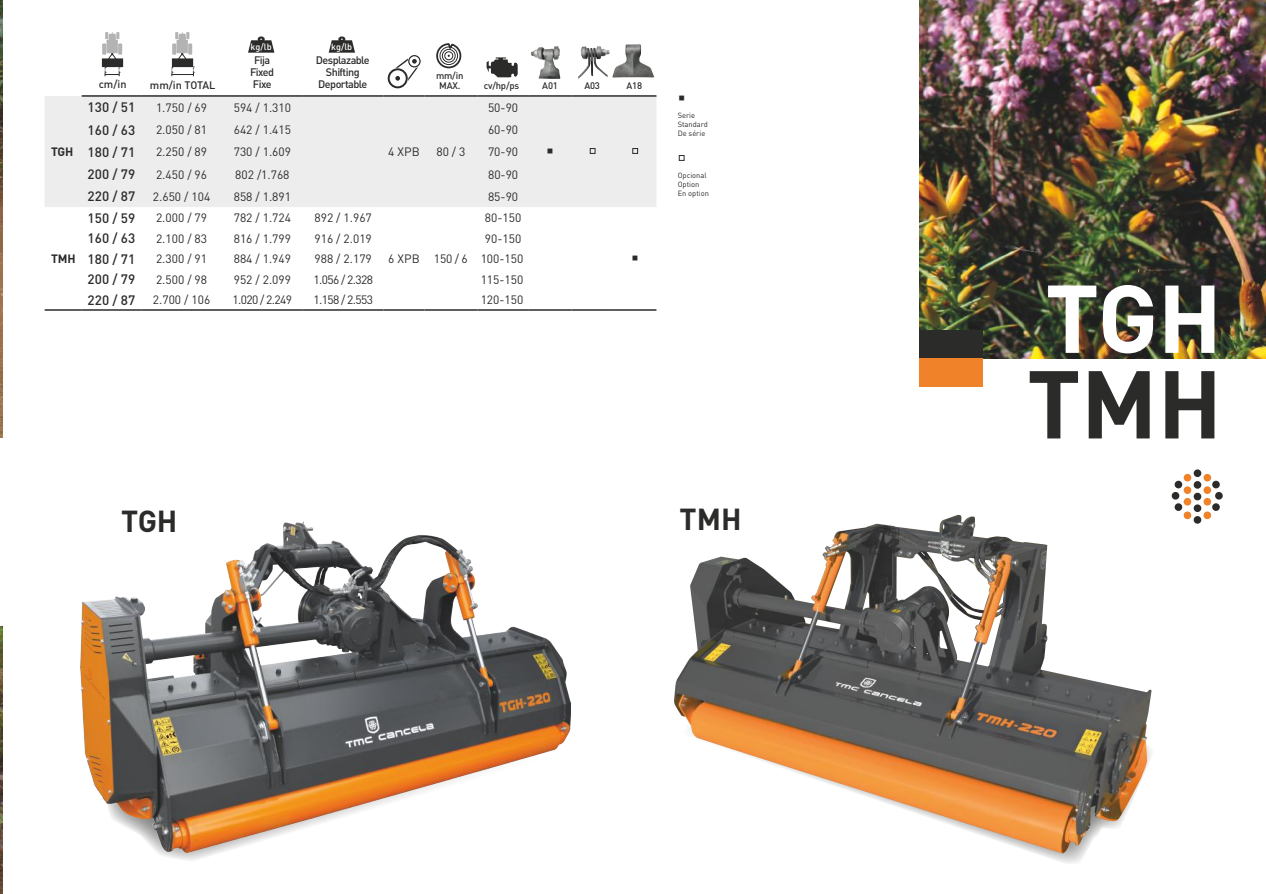
<style>
.page{position:relative;width:1266px;height:894px;background:#fff}
.page>*{position:absolute;margin:0;border:0;box-sizing:border-box;transform-origin:0 0}
.t1{font:700 94.5px "DIN Pro";color:#fff}
.t2{font:700 94.5px "DIN Pro";color:#2b2b2a}
.t3{font:700 30px "DIN Pro";color:#2b2b2a}
.t4{font:900 27px "DIN Pro";color:#2b2b2a}
.t5{font:500 13.5px "DIN Pro";color:#2b2b2a}
.t6{font:12px "DIN Pro";color:#2b2b2a}
.t7{font:700 12px "DIN Pro";color:#2b2b2a}
.t8{font:500 10.8px/12.1px "DIN Pro";letter-spacing:-.05em;color:#2b2b2a;text-align:center}
.t9{font:500 10.8px "DIN Pro";letter-spacing:-.01em;color:#2b2b2a}
.t10{font:500 9.45px/10.5px "DIN Pro";letter-spacing:-.02em;color:#2b2b2a;text-align:center}
.t11{font:500 9px "DIN Pro";letter-spacing:-.005em;color:#fff}
.t12{font:7.5px/9px "DIN Pro";color:#2b2b2a}
</style>
<div class="page">
<img style="left:920px;top:0;width:346px;height:359px">
<div style="left:920px;top:330px;width:63px;height:29px;background:#2b2b2a"></div>
<div style="left:920px;top:359px;width:63px;height:28px;background:#f08329"></div>
<div style="left:1174px;top:480px;width:8px;height:8px;background:#2b2b2a;border-radius:50%"></div>
<div style="left:1183px;top:474px;width:8px;height:7px;background:#f08329;border-radius:50%"></div>
<div style="left:1193px;top:469px;width:8px;height:8px;background:#2b2b2a;border-radius:50%"></div>
<div style="left:1203px;top:474px;width:8px;height:7px;background:#f08329;border-radius:50%"></div>
<div style="left:1212px;top:480px;width:8px;height:8px;background:#2b2b2a;border-radius:50%"></div>
<div style="left:1215px;top:492px;width:7px;height:7px;background:#2b2b2a;border-radius:50%"></div>
<div style="left:1212px;top:503px;width:8px;height:8px;background:#2b2b2a;border-radius:50%"></div>
<div style="left:1174px;top:503px;width:8px;height:8px;background:#2b2b2a;border-radius:50%"></div>
<div style="left:1171px;top:492px;width:8px;height:7px;background:#2b2b2a;border-radius:50%"></div>
<div style="left:1183px;top:486px;width:8px;height:8px;background:#f08329;border-radius:50%"></div>
<div style="left:1193px;top:481px;width:8px;height:7px;background:#2b2b2a;border-radius:50%"></div>
<div style="left:1193px;top:516px;width:8px;height:7px;background:#2b2b2a;border-radius:50%"></div>
<div style="left:1183px;top:498px;width:8px;height:7px;background:#f08329;border-radius:50%"></div>
<div style="left:1193px;top:492px;width:8px;height:8px;background:#2b2b2a;border-radius:50%"></div>
<div style="left:1203px;top:486px;width:8px;height:8px;background:#f08329;border-radius:50%"></div>
<div style="left:1203px;top:498px;width:8px;height:7px;background:#f08329;border-radius:50%"></div>
<div style="left:1183px;top:511px;width:8px;height:8px;background:#f08329;border-radius:50%"></div>
<div style="left:1203px;top:511px;width:8px;height:8px;background:#f08329;border-radius:50%"></div>
<div style="left:1193px;top:504px;width:8px;height:8px;background:#2b2b2a;border-radius:50%"></div>
<img style="left:81px;top:521px;width:489px;height:331px">
<svg style="left:1035px;top:853px;width:50px;height:10px"></svg>
<img style="left:674px;top:516px;width:478px;height:337px">
<img style="left:0;top:2px;width:2px;height:435px">
<svg style="left:388px;top:55px;width:33px;height:33px"></svg>
<div style="left:45px;top:96px;width:611px;height:111px;background:#ededed"></div>
<hr style="left:82px;top:95px;width:59px;height:2px;background:#2b2b2a">
<hr style="left:141px;top:95px;width:81px;height:2px;background:#2b2b2a">
<hr style="left:222px;top:95px;width:81px;height:2px;background:#2b2b2a">
<hr style="left:303px;top:95px;width:81px;height:2px;background:#2b2b2a">
<hr style="left:384px;top:95px;width:40px;height:2px;background:#2b2b2a">
<hr style="left:424px;top:95px;width:53px;height:2px;background:#2b2b2a">
<hr style="left:477px;top:95px;width:52px;height:2px;background:#2b2b2a">
<hr style="left:529px;top:95px;width:42px;height:2px;background:#2b2b2a">
<hr style="left:571px;top:95px;width:43px;height:2px;background:#2b2b2a">
<hr style="left:614px;top:95px;width:42px;height:2px;background:#2b2b2a">
<hr style="left:45px;top:309px;width:37px;height:2px;background:#2b2b2a">
<hr style="left:82px;top:309px;width:59px;height:2px;background:#2b2b2a">
<hr style="left:141px;top:309px;width:81px;height:2px;background:#2b2b2a">
<hr style="left:222px;top:309px;width:81px;height:2px;background:#2b2b2a">
<hr style="left:303px;top:309px;width:81px;height:2px;background:#2b2b2a">
<hr style="left:384px;top:309px;width:40px;height:2px;background:#2b2b2a">
<hr style="left:424px;top:309px;width:53px;height:2px;background:#2b2b2a">
<hr style="left:477px;top:309px;width:52px;height:2px;background:#2b2b2a">
<hr style="left:529px;top:309px;width:42px;height:2px;background:#2b2b2a">
<hr style="left:571px;top:309px;width:43px;height:2px;background:#2b2b2a">
<hr style="left:614px;top:309px;width:42px;height:2px;background:#2b2b2a">
<svg style="left:590px;top:148px;width:5px;height:6px"></svg>
<svg style="left:632px;top:148px;width:6px;height:6px"></svg>
<svg style="left:486px;top:57px;width:32px;height:20px"></svg>
<img style="left:531px;top:46px;width:29px;height:33px">
<img style="left:578px;top:46px;width:30px;height:33px">
<img style="left:0;top:626px;width:2px;height:267px">
<svg style="left:172px;top:32px;width:22px;height:44px"></svg>
<svg style="left:102px;top:32px;width:21px;height:44px"></svg>
<svg style="left:248px;top:40px;width:26px;height:13px"></svg>
<div style="left:258px;top:36px;width:7px;height:6px;border:2px solid #2b2b2a;border-radius:50%"></div>
<svg style="left:329px;top:40px;width:26px;height:13px"></svg>
<div style="left:338px;top:36px;width:7px;height:6px;border:2px solid #2b2b2a;border-radius:50%"></div>
<svg style="left:436px;top:43px;width:26px;height:26px"></svg>
<svg style="left:679px;top:155px;width:5px;height:6px"></svg>
<img style="left:612px;top:44px;width:42px;height:34px">
<p class="t7" style="left:51px;top:144px;width:24px">TGH</p>
<p class="t7" style="left:51px;top:251px;width:26px">TMH</p>
<p class="t11" style="left:251px;top:40px;width:23px">kg/lb</p>
<p class="t11" style="left:331px;top:40px;width:23px">kg/lb</p>
<p class="t8" style="left:250px;top:53px;width:26px">Fija<br>Fixed<br>Fixe</p>
<p class="t8" style="left:316px;top:53px;width:55px">Desplazable<br>Shifting<br>Deportable</p>
<p class="t10" style="left:436px;top:69px;width:29px">mm/in<br>MAX.</p>
<p class="t8" style="left:99px;top:78px;width:29px">cm/in</p>
<p class="t9" style="left:150px;top:78px;width:67px">mm/in TOTAL</p>
<p class="t10" style="left:484px;top:80px;width:37px">cv/hp/ps</p>
<p class="t10" style="left:542px;top:80px;width:17px">A01</p>
<p class="t10" style="left:584px;top:80px;width:17px">A03</p>
<p class="t5" style="left:88px;top:98px;width:49px">130 / 51</p>
<p class="t6" style="left:156px;top:99px;width:53px">1.750 / 69</p>
<p class="t6" style="left:234px;top:99px;width:59px">594 / 1.310</p>
<p class="t6" style="left:488px;top:99px;width:32px">50-90</p>
<p class="t5" style="left:88px;top:120px;width:49px">160 / 63</p>
<p class="t6" style="left:156px;top:121px;width:53px">2.050 / 81</p>
<p class="t6" style="left:234px;top:121px;width:59px">642 / 1.415</p>
<p class="t6" style="left:488px;top:121px;width:32px">60-90</p>
<p class="t5" style="left:88px;top:143px;width:49px">180 / 71</p>
<p class="t6" style="left:156px;top:144px;width:53px">2.250 / 89</p>
<p class="t6" style="left:234px;top:144px;width:59px">730 / 1.609</p>
<p class="t6" style="left:488px;top:144px;width:32px">70-90</p>
<p class="t5" style="left:88px;top:165px;width:49px">200 / 79</p>
<p class="t6" style="left:156px;top:166px;width:53px">2.450 / 96</p>
<p class="t6" style="left:235px;top:166px;width:56px">802 /1.768</p>
<p class="t6" style="left:488px;top:166px;width:32px">80-90</p>
<p class="t5" style="left:88px;top:187px;width:49px">220 / 87</p>
<p class="t6" style="left:153px;top:188px;width:59px">2.650 / 104</p>
<p class="t6" style="left:234px;top:188px;width:59px">858 / 1.891</p>
<p class="t6" style="left:488px;top:188px;width:32px">85-90</p>
<p class="t6" style="left:388px;top:144px;width:33px">4 XPB</p>
<p class="t6" style="left:436px;top:144px;width:31px">80 / 3</p>
<p class="t5" style="left:88px;top:209px;width:49px">150 / 59</p>
<p class="t6" style="left:156px;top:210px;width:53px">2.000 / 79</p>
<p class="t6" style="left:234px;top:210px;width:59px">782 / 1.724</p>
<p class="t6" style="left:314px;top:210px;width:59px">892 / 1.967</p>
<p class="t6" style="left:485px;top:210px;width:38px">80-150</p>
<p class="t5" style="left:88px;top:229px;width:49px">160 / 63</p>
<p class="t6" style="left:156px;top:230px;width:53px">2.100 / 83</p>
<p class="t6" style="left:234px;top:230px;width:59px">816 / 1.799</p>
<p class="t6" style="left:314px;top:230px;width:59px">916 / 2.019</p>
<p class="t6" style="left:485px;top:230px;width:38px">90-150</p>
<p class="t5" style="left:88px;top:250px;width:49px">180 / 71</p>
<p class="t6" style="left:156px;top:251px;width:53px">2.300 / 91</p>
<p class="t6" style="left:234px;top:251px;width:59px">884 / 1.949</p>
<p class="t6" style="left:314px;top:251px;width:59px">988 / 2.179</p>
<p class="t6" style="left:481px;top:251px;width:44px">100-150</p>
<p class="t5" style="left:88px;top:270px;width:49px">200 / 79</p>
<p class="t6" style="left:156px;top:271px;width:53px">2.500 / 98</p>
<p class="t6" style="left:234px;top:271px;width:59px">952 / 2.099</p>
<p class="t6" style="left:313px;top:271px;width:61px">1.056 / 2.328</p>
<p class="t6" style="left:481px;top:271px;width:44px">115-150</p>
<p class="t5" style="left:88px;top:291px;width:49px">220 / 87</p>
<p class="t6" style="left:153px;top:292px;width:59px">2.700 / 106</p>
<p class="t6" style="left:233px;top:292px;width:61px">1.020 / 2.249</p>
<p class="t6" style="left:313px;top:292px;width:61px">1.158 / 2.553</p>
<p class="t6" style="left:481px;top:292px;width:44px">120-150</p>
<p class="t6" style="left:388px;top:251px;width:81px">6 XPB 150 / 6</p>
<h3 class="t4" style="left:546px;top:131px;width:9px">·</h3>
<p class="t10" style="left:626px;top:79px;width:17px">A18</p>
<h3 class="t4" style="left:631px;top:238px;width:9px">·</h3>
<h3 class="t4" style="left:678px;top:78px;width:9px">·</h3>
<p class="t12" style="left:678px;top:110px;width:32px">Serie<br>Standard<br>De série</p>
<p class="t12" style="left:678px;top:170px;width:33px">Opcional<br>Option<br>En option</p>
<h2 class="t3" style="left:121px;top:500px;width:58px">TGH</h2>
<h2 class="t3" style="left:679px;top:499px;width:64px">TMH</h2>
<h1 class="t1" style="left:1045px;top:254px;width:178px">TGH</h1>
<h1 class="t2" style="left:1027px;top:340px;width:197px">TMH</h1>
</div>
